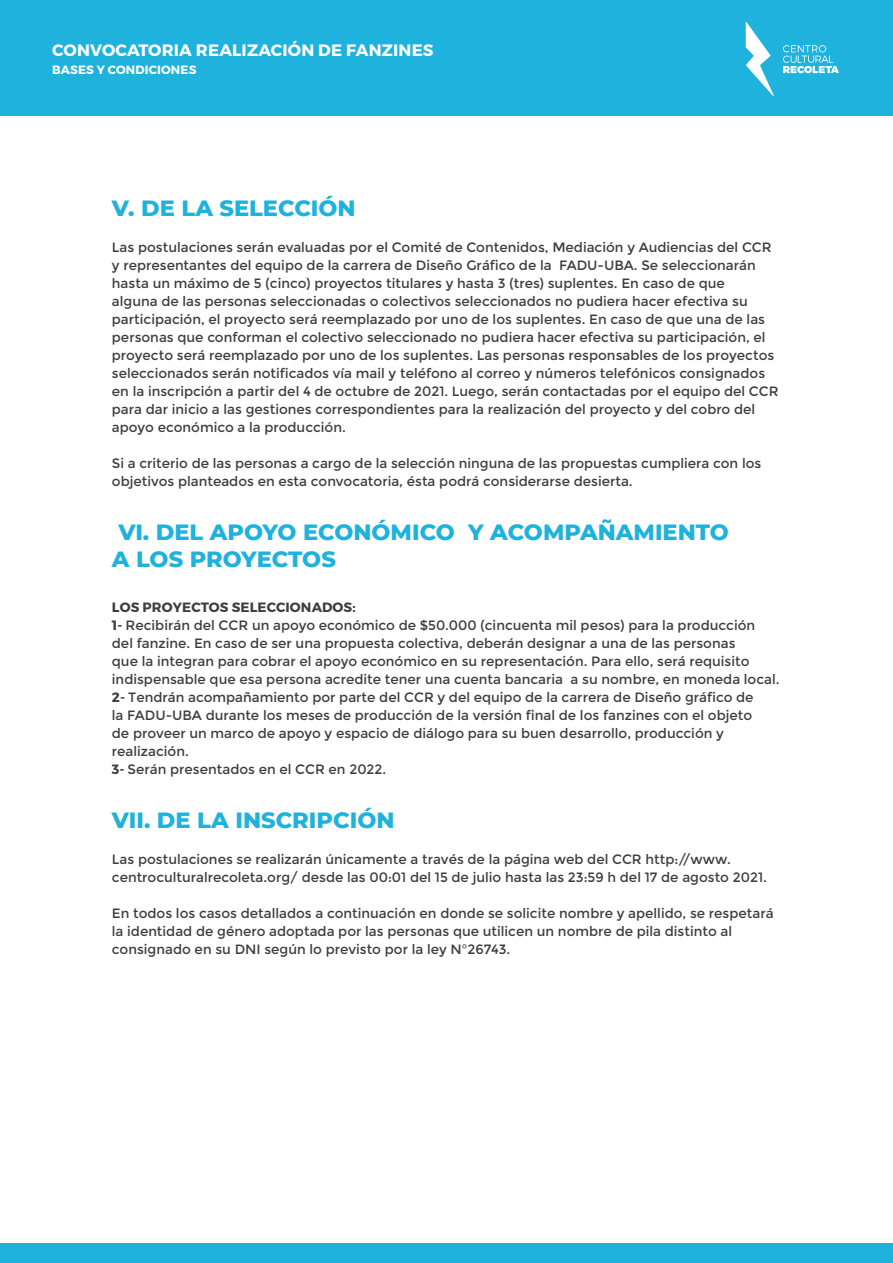
<style>
.page{position:relative;width:893px;height:1263px;background:#fff}
.page>*{position:absolute;margin:0;border:0;box-sizing:border-box;transform-origin:0 0}
.t1{font:800 22.5px/27px "Montserrat";color:#1eb2dc}
.t2{font:700 16.5px "Montserrat";letter-spacing:.01em;color:#fff}
.t3{font:13.5px/18px "Montserrat";color:#3e3e3f}
.t4{font:700 12px "Montserrat";letter-spacing:.01em;color:#fff}
.s1{font-weight:700}
</style>
<div class="page">
<div style="left:0;top:0;width:893px;height:116px;background:#1eb2dc"></div>
<div style="left:0;top:1243px;width:893px;height:20px;background:#1eb2dc"></div>
<svg style="left:746px;top:22px;width:28px;height:74px"></svg>
<svg style="left:783px;top:45px;width:56px;height:28px"></svg>
<p class="t2" style="left:52px;top:40px;width:383px">CONVOCATORIA REALIZACIÓN DE FANZINES</p>
<p class="t4" style="left:52px;top:62px;width:146px">BASES Y CONDICIONES</p>
<h1 class="t1" style="left:112px;top:193px;width:245px">V. DE LA SELECCIÓN</h1>
<p class="t3" style="left:112px;top:238px;width:668px">Las postulaciones serán evaluadas por el Comité de Contenidos, Mediación y Audiencias del CCR y representantes del equipo de la carrera de Diseño Gráfico de la FADU-UBA. Se seleccionarán hasta un máximo de 5 (cinco) proyectos titulares y hasta 3 (tres) suplentes. En caso de que<br>alguna de las personas seleccionadas o colectivos seleccionados no pudiera hacer efectiva su participación, el proyecto será reemplazado por uno de los suplentes. En caso de que una de las personas que conforman el colectivo seleccionado no pudiera hacer efectiva su participación, el proyecto será reemplazado por uno de los suplentes. Las personas responsables de los proyectos seleccionados serán notificados vía mail y teléfono al correo y números telefónicos consignados en la inscripción a partir del 4 de octubre de 2021. Luego, serán contactadas por el equipo del CCR para dar inicio a las gestiones correspondientes para la realización del proyecto y del cobro del apoyo económico a la producción.</p>
<p class="t3" style="left:112px;top:454px;width:651px">Si a criterio de las personas a cargo de la selección ninguna de las propuestas cumpliera con los objetivos planteados en esta convocatoria, ésta podrá considerarse desierta.</p>
<h1 class="t1" style="left:112px;top:517px;width:619px">VI. DEL APOYO ECONÓMICO Y ACOMPAÑAMIENTO<br>A LOS PROYECTOS</h1>
<p class="t3" style="left:112px;top:598px;width:669px"><span class="s1">LOS PROYECTOS SELECCIONADOS:<br>1-</span> Recibirán del CCR un apoyo económico de $50.000 (cincuenta mil pesos) para la producción del fanzine. En caso de ser una propuesta colectiva, deberán designar a una de las personas<br>que la integran para cobrar el apoyo económico en su representación. Para ello, será requisito indispensable que esa persona acredite tener una cuenta bancaria a su nombre, en moneda local.<br><span class="s1">2-</span> Tendrán acompañamiento por parte del CCR y del equipo de la carrera de Diseño gráfico de<br>la FADU-UBA durante los meses de producción de la versión final de los fanzines con el objeto<br>de proveer un marco de apoyo y espacio de diálogo para su buen desarrollo, producción y realización.<br><span class="s1">3-</span> Serán presentados en el CCR en 2022.</p>
<h1 class="t1" style="left:112px;top:805px;width:284px">VII. DE LA INSCRIPCIÓN</h1>
<p class="t3" style="left:112px;top:850px;width:656px">Las postulaciones se realizarán únicamente a través de la página web del CCR http://www. centroculturalrecoleta.org/ desde las 00:01 del 15 de julio hasta las 23:59 h del 17 de agosto 2021.</p>
<p class="t3" style="left:112px;top:904px;width:663px">En todos los casos detallados a continuación en donde se solicite nombre y apellido, se respetará la identidad de género adoptada por las personas que utilicen un nombre de pila distinto al consignado en su DNI según lo previsto por la ley N°26743.</p>
</div>
